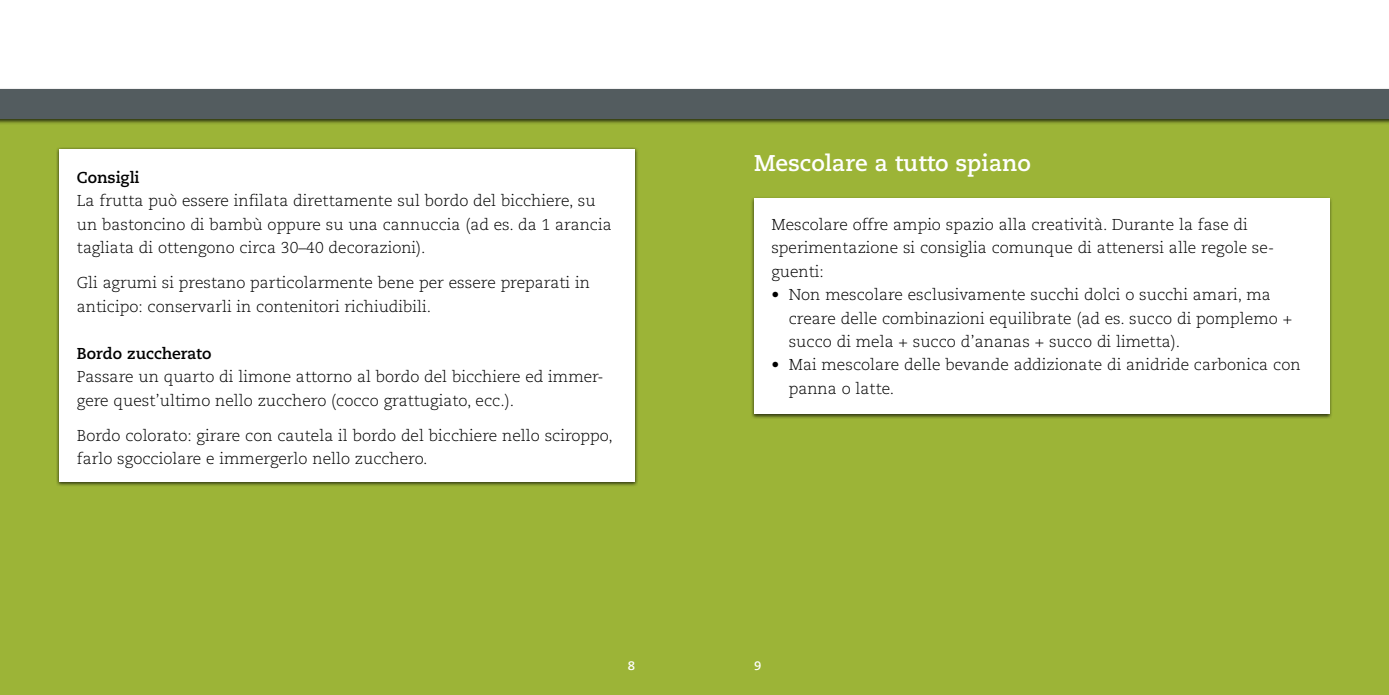
<style>
.page{position:relative;width:1389px;height:695px;background:#fff}
.page>*{position:absolute;margin:0;border:0;box-sizing:border-box;transform-origin:0 0}
.t1{font:700 22.75px "Caecilia LT Std";color:#fff}
.t2{font:300 15.75px/23.4px "Caecilia LT Std";color:#000}
.t3{font:700 15.75px "Caecilia LT Std";color:#000}
.t4{font:700 12.25px "Caecilia LT Std";color:#fff}
</style>
<div class="page">
<div style="left:0;top:89px;width:694px;height:605px;background:#9cb437"></div>
<div style="left:694px;top:89px;width:695px;height:605px;background:#9cb437"></div>
<div style="left:0;top:87px;width:1389px;height:37px;background:#000;opacity:.7"></div>
<div style="left:0;top:89px;width:1389px;height:30px;background:#535c5f"></div>
<div style="left:56px;top:147px;width:583px;height:339px;background:#000;opacity:.7"></div>
<div style="left:60px;top:149px;width:575px;height:332px;background:#fff"></div>
<div style="left:750px;top:196px;width:583px;height:223px;background:#000;opacity:.7"></div>
<div style="left:754px;top:198px;width:575px;height:216px;background:#fff"></div>
<p class="t3" style="left:77px;top:168px;width:64px">Consigli</p>
<p class="t2" style="left:77px;top:190px;width:536px">La frutta può essere infilata direttamente sul bordo del bicchiere, su un bastoncino di bambù oppure su una cannuccia (ad es. da 1 arancia tagliata di ottengono circa 30–40 decorazioni).</p>
<p class="t2" style="left:77px;top:271px;width:515px">Gli agrumi si prestano particolarmente bene per essere preparati in anticipo: conservarli in contenitori richiudibili.</p>
<p class="t3" style="left:77px;top:344px;width:136px">Bordo zuccherato</p>
<p class="t2" style="left:77px;top:365px;width:528px">Passare un quarto di limone attorno al bordo del bicchiere ed immer&shy;gere quest’ultimo nello zucchero (cocco grattugiato, ecc.).</p>
<p class="t2" style="left:77px;top:424px;width:537px">Bordo colorato: girare con cautela il bordo del bicchiere nello sciroppo, farlo sgocciolare e immergerlo nello zucchero.</p>
<h1 class="t1" style="left:754px;top:150px;width:278px">Mescolare a tutto spiano</h1>
<p class="t2" style="left:771px;top:213px;width:504px">Mescolare offre ampio spazio alla creatività. Durante la fase di sperimentazione si consiglia comunque di attenersi alle regole se&shy;guenti:</p>
<p class="t2" style="left:789px;top:283px;width:505px;text-indent:-17px">• Non mescolare esclusivamente succhi dolci o succhi amari, ma creare delle combinazioni equilibrate (ad es. succo di pomplemo + succo di mela + succo d’ananas + succo di limetta).</p>
<p class="t2" style="left:789px;top:353px;width:513px;text-indent:-17px">• Mai mescolare delle bevande addizionate di anidride carbonica con panna o latte.</p>
<p class="t4" style="left:628px;top:658px;width:9px">8</p>
<p class="t4" style="left:754px;top:658px;width:9px">9</p>
</div>
